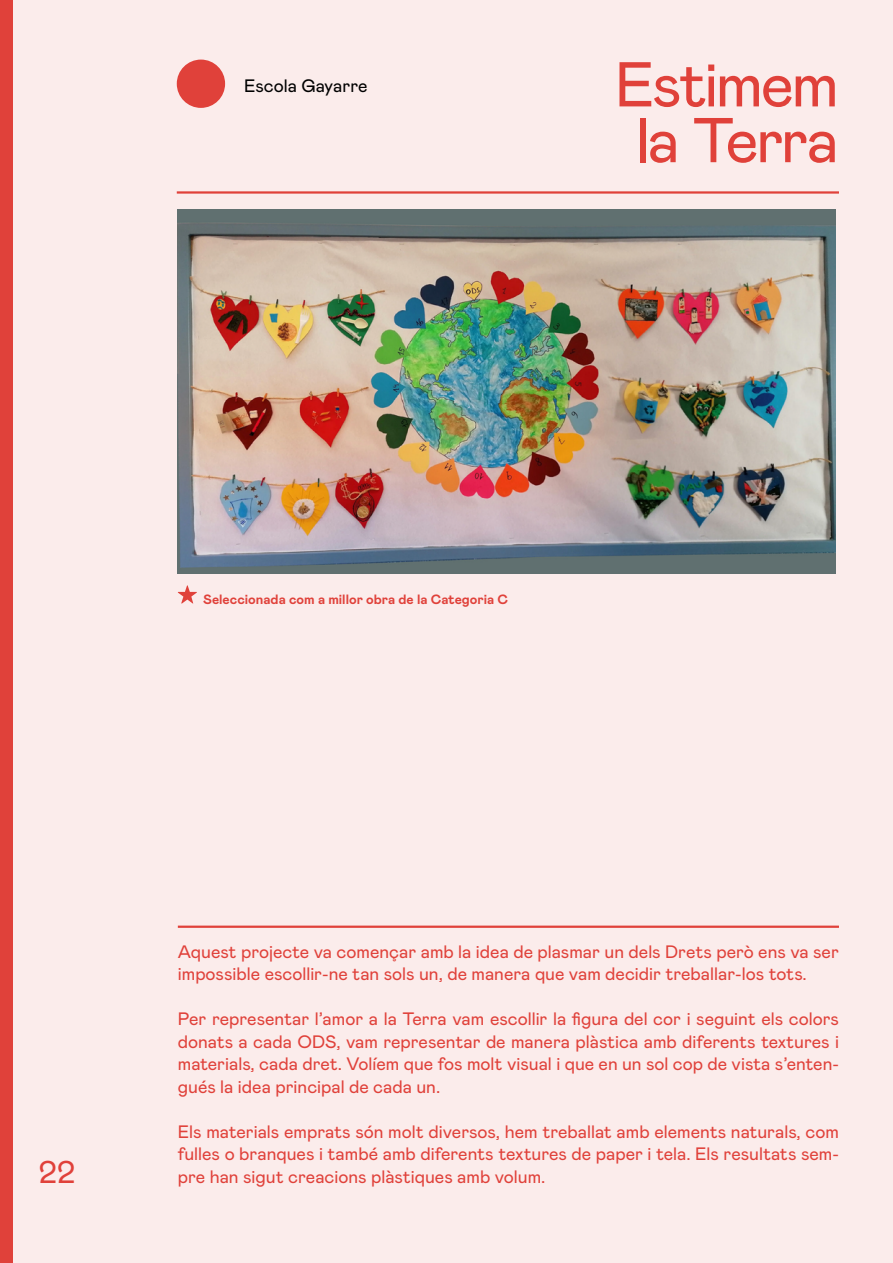
<style>
.page{position:relative;width:893px;height:1263px;background:#fbeceb}
.page>*{position:absolute;margin:0;border:0;box-sizing:border-box;transform-origin:0 0}
.t1{font:63.15px/55.8px "Mabry Pro";letter-spacing:-.04em;color:#e0413a;text-align:center}
.t2{font:31.5px "Mabry Pro";color:#e0413a}
.t3{font:18px/22.5px "Mabry Pro";color:#e0413a;text-align:justify}
.t4{font:18px "Mabry Pro";color:#000}
.t5{font:700 13.5px "Mabry Pro";color:#e0413a}
</style>
<div class="page">
<svg style="left:178px;top:585px;width:19px;height:19px"></svg>
<div style="left:0;top:0;width:13px;height:1263px;background:#e0413a"></div>
<div style="left:177px;top:60px;width:48px;height:48px;background:#e0413a;border-radius:50%"></div>
<hr style="left:177px;top:191px;width:662px;height:3px;background:#e0413a">
<img style="left:178px;top:209px;width:658px;height:364px">
<hr style="left:178px;top:925px;width:661px;height:3px;background:#e0413a">
<p class="t4" style="left:244px;top:73px;width:125px">Escola Gayarre</p>
<p class="t1" style="left:615px;top:53px;width:226px">Estimem la Terra</p>
<p class="t5" style="left:203px;top:589px;width:307px">Seleccionada com a millor obra de la Categoria C</p>
<p class="t2" style="left:39px;top:1149px;width:38px">22</p>
<p class="t3" style="left:178px;top:939px;width:663px">Aquest projecte va començar amb la idea de plasmar un dels Drets però ens va ser impossible escollir-ne tan sols un, de manera que vam decidir treballar-los tots.</p>
<p class="t3" style="left:178px;top:1007px;width:663px">Per representar l’amor a la Terra vam escollir la figura del cor i seguint els colors donats a cada ODS, vam representar de manera plàstica amb diferents textures i materials, cada dret. Volíem que fos molt visual i que en un sol cop de vista s’enten&shy;gués la idea principal de cada un.</p>
<p class="t3" style="left:178px;top:1119px;width:663px">Els materials emprats són molt diversos, hem treballat amb elements naturals, com fulles o branques i també amb diferents textures de paper i tela. Els resultats sem&shy;pre han sigut creacions plàstiques amb volum.</p>
</div>
